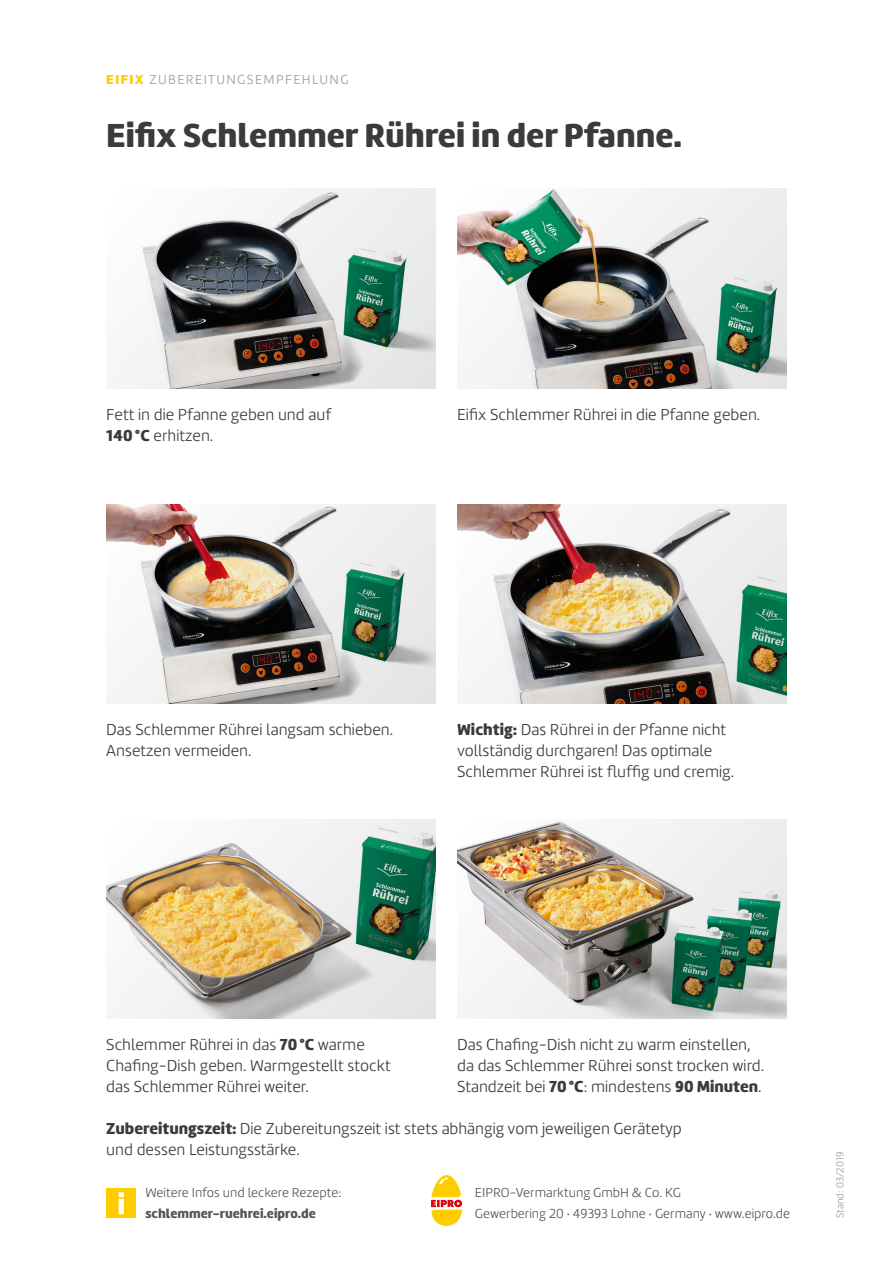
<style>
.page{position:relative;width:893px;height:1263px;background:#fff}
.page>*{position:absolute;margin:0;border:0;box-sizing:border-box;transform-origin:0 0}
.t1{font:34.5px "Marine Rounded Black";color:#3b3b3a}
.t2{font:16.5px/21px "Marine Rounded Light";color:#3b3b3a}
.t3{font:13.5px/21px "Marine Rounded Light";color:#565656}
.t4{font:13.5px "Marine Rounded Light";letter-spacing:.1em;color:#9c9d9d}
.t5{font:13.5px "Marine Rounded Black";color:#565656}
.t6{font:10.5px "Marine Rounded Light";color:#9c9d9d}
.s1{font-family:"Marine Rounded Black";color:#fc0}
.s2{font-family:"Marine Rounded Black"}
</style>
<div class="page">
<img style="left:116px;top:189px;width:320px;height:200px">
<img style="left:457px;top:189px;width:330px;height:200px">
<img style="left:106px;top:819px;width:330px;height:200px">
<img style="left:457px;top:819px;width:330px;height:200px">
<img style="left:106px;top:504px;width:330px;height:200px">
<img style="left:457px;top:504px;width:330px;height:200px">
<div style="left:106px;top:1188px;width:30px;height:30px;background:#fc0"></div>
<svg style="left:119px;top:1192px;width:5px;height:22px"></svg>
<svg style="left:431px;top:1175px;width:32px;height:51px"></svg>
<p class="t4" style="left:106px;top:71px;width:244px"><span class="s1">EIFIX</span> ZUBEREITUNGSEMPFEHLUNG</p>
<h1 class="t1" style="left:106px;top:113px;width:577px">Eifix Schlemmer Rührei in der Pfanne.</h1>
<p class="t2" style="left:106px;top:404px;width:226px">Fett in die Pfanne geben und auf<br><span class="s2">140 °C</span> erhitzen.</p>
<p class="t2" style="left:457px;top:404px;width:305px">Eifix Schlemmer Rührei in die Pfanne geben.</p>
<p class="t2" style="left:106px;top:719px;width:288px">Das Schlemmer Rührei langsam schieben.<br>Ansetzen vermeiden.</p>
<p class="t2" style="left:457px;top:719px;width:278px"><span class="s2">Wichtig:</span> Das Rührei in der Pfanne nicht vollständig durchgaren! Das optimale<br>Schlemmer Rührei ist fluffig und cremig.</p>
<p class="t2" style="left:106px;top:1034px;width:286px">Schlemmer Rührei in das <span class="s2">70°C</span> warme<br>Chafing-Dish geben. Warmgestellt stockt das Schlemmer Rührei weiter.</p>
<p class="t2" style="left:457px;top:1034px;width:308px">Das Chafing-Dish nicht zu warm einstellen, da das Schlemmer Rührei sonst trocken wird.<br>Standzeit bei <span class="s2">70°C</span>: mindestens <span class="s2">90 Minuten</span>.</p>
<p class="t2" style="left:106px;top:1118px;width:577px"><span class="s2">Zubereitungszeit:</span> Die Zubereitungszeit ist stets abhängig vom jeweiligen Gerätetyp und dessen Leistungsstärke.</p>
<p class="t3" style="left:145px;top:1182px;width:197px">Weitere Infos und leckere Rezepte:</p>
<p class="t5" style="left:145px;top:1205px;width:172px">schlemmer-ruehrei.eipro.de</p>
<p class="t3" style="left:475px;top:1182px;width:317px">EIPRO-Vermarktung GmbH &amp; Co. KG<br>Gewerbering 20 · 49393 Lohne · Germany · www.eipro.de</p>
<p class="t6" style="left:834px;top:1218px;width:68px;rotate:-90deg">Stand: 03/2019</p>
</div>
